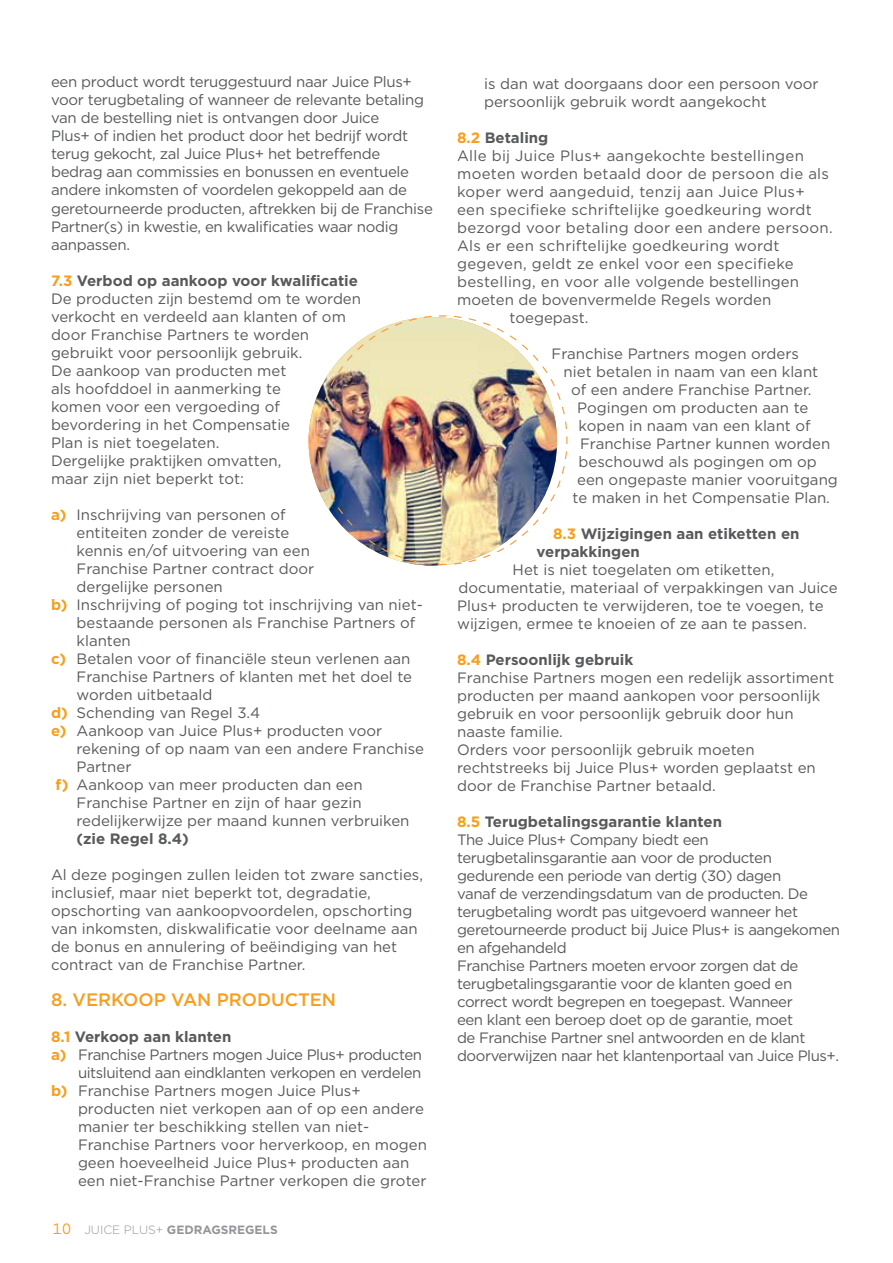
<style>
.page{position:relative;width:893px;height:1263px;background:#fff}
.page>*{position:absolute;margin:0;border:0;box-sizing:border-box;transform-origin:0 0}
.t1{font:500 18px "Gotham";color:#f99d1c}
.t2{font:15px/18px "Gotham";color:#58595b}
.t3{font:15px/18px "Gotham";letter-spacing:-.03em;color:#58595b}
.t4{font:15px/18px "Gotham";letter-spacing:-.02em;color:#58595b}
.t5{font:15px "Gotham";letter-spacing:.02em;color:#58595b}
.t6{font:700 15px/18px "Gotham";color:#58595b}
.t7{font:700 12px "Gotham";color:#939598}
.s1{font-weight:700;color:#f99d1c}
.s2{font-weight:700}
.s3{color:#f99d1c}
.s4{font-weight:400;font-size:15px;color:#f99d1c}
.s5{font-weight:300}
</style>
<div class="page">
<img style="left:317px;top:315px;width:251px;height:251px">
<p class="t4" style="left:51px;top:73px;width:383px">een product wordt teruggestuurd naar Juice Plus+ voor terugbetaling of wanneer de relevante betaling van de bestelling niet is ontvangen door Juice<br>Plus+ of indien het product door het bedrijf wordt terug gekocht, zal Juice Plus+ het betreffende bedrag aan commissies en bonussen en eventuele andere inkomsten of voordelen gekoppeld aan de geretourneerde producten, aftrekken bij de Franchise Partner(s) in kwestie, en kwalificaties waar nodig aanpassen.</p>
<p class="t2" style="left:51px;top:271px;width:312px"><span class="s1">7.3</span> <span class="s2">Verbod op aankoop voor kwalificatie<br></span>De producten zijn bestemd om te worden verkocht en verdeeld aan klanten of om door Franchise Partners te worden gebruikt voor persoonlijk gebruik.<br>De aankoop van producten met<br>als hoofddoel in aanmerking te<br>komen voor een vergoeding of bevordering in het Compensatie<br>Plan is niet toegelaten.<br>Dergelijke praktijken omvatten,<br>maar zijn niet beperkt tot:</p>
<p class="t2" style="left:51px;top:505px;width:236px"><span class="s1">a)</span> Inschrijving van personen of</p>
<p class="t2" style="left:77px;top:523px;width:214px">entiteiten zonder de vereiste</p>
<p class="t2" style="left:77px;top:541px;width:235px">kennis en/of uitvoering van een</p>
<p class="t2" style="left:77px;top:559px;width:239px">Franchise Partner contract door</p>
<p class="t2" style="left:77px;top:577px;width:148px">dergelijke personen</p>
<p class="t2" style="left:51px;top:595px;width:373px"><span class="s1">b)</span> Inschrijving of poging tot inschrijving van niet-</p>
<p class="t2" style="left:77px;top:613px;width:340px">bestaande personen als Franchise Partners of</p>
<p class="t2" style="left:77px;top:631px;width:56px">klanten</p>
<p class="t2" style="left:51px;top:649px;width:361px"><span class="s1">c)</span> Betalen voor of financiële steun verlenen aan</p>
<p class="t2" style="left:77px;top:667px;width:337px">Franchise Partners of klanten met het doel te</p>
<p class="t2" style="left:77px;top:685px;width:137px">worden uitbetaald</p>
<p class="t2" style="left:51px;top:703px;width:211px"><span class="s1">d)</span> Schending van Regel 3.4</p>
<p class="t2" style="left:51px;top:721px;width:333px"><span class="s1">e)</span> Aankoop van Juice Plus+ producten voor</p>
<p class="t2" style="left:77px;top:739px;width:349px">rekening of op naam van een andere Franchise</p>
<p class="t2" style="left:77px;top:757px;width:56px">Partner</p>
<p class="t2" style="left:56px;top:775px;width:309px"><span class="s1">f)</span> Aankoop van meer producten dan een</p>
<p class="t2" style="left:77px;top:793px;width:287px">Franchise Partner en zijn of haar gezin</p>
<p class="t2" style="left:77px;top:811px;width:334px">redelijkerwijze per maand kunnen verbruiken</p>
<p class="t6" style="left:77px;top:829px;width:114px">(zie Regel 8.4)</p>
<p class="t2" style="left:51px;top:865px;width:374px">Al deze pogingen zullen leiden tot zware sancties, inclusief, maar niet beperkt tot, degradatie, opschorting van aankoopvoordelen, opschorting van inkomsten, diskwalificatie voor deelname aan de bonus en annulering of beëindiging van het contract van de Franchise Partner.</p>
<p class="t1" style="left:51px;top:987px;width:287px">8. VERKOOP VAN PRODUCTEN</p>
<p class="t6" style="left:51px;top:1027px;width:182px"><span class="s3">8.1</span> Verkoop aan klanten</p>
<p class="t3" style="left:51px;top:1045px;width:373px"><span class="s1">a)</span> Franchise Partners mogen Juice Plus+ producten</p>
<p class="t3" style="left:78px;top:1063px;width:345px">uitsluitend aan eindklanten verkopen en verdelen</p>
<p class="t2" style="left:51px;top:1081px;width:311px"><span class="s1">b)</span> Franchise Partners mogen Juice Plus+</p>
<p class="t2" style="left:78px;top:1099px;width:347px">producten niet verkopen aan of op een andere</p>
<p class="t2" style="left:78px;top:1117px;width:293px">manier ter beschikking stellen van niet-</p>
<p class="t2" style="left:78px;top:1135px;width:350px">Franchise Partners voor herverkoop, en mogen</p>
<p class="t2" style="left:78px;top:1153px;width:333px">geen hoeveelheid Juice Plus+ producten aan</p>
<p class="t2" style="left:78px;top:1171px;width:350px">een niet-Franchise Partner verkopen die groter</p>
<p class="t7" style="left:52px;top:1222px;width:227px"><span class="s4">10</span> <span class="s5">JUICE PLUS+</span> GEDRAGSREGELS</p>
<p class="t2" style="left:484px;top:74px;width:336px">is dan wat doorgaans door een persoon voor persoonlijk gebruik wordt aangekocht</p>
<p class="t6" style="left:457px;top:128px;width:93px"><span class="s3">8.2</span> Betaling</p>
<p class="t5" style="left:457px;top:146px;width:348px">Alle bij Juice Plus+ aangekochte bestellingen</p>
<p class="t5" style="left:457px;top:164px;width:373px">moeten worden betaald door de persoon die als</p>
<p class="t5" style="left:457px;top:182px;width:349px">koper werd aangeduid, tenzij aan Juice Plus+</p>
<p class="t5" style="left:457px;top:200px;width:356px">een specifieke schriftelijke goedkeuring wordt</p>
<p class="t5" style="left:457px;top:218px;width:377px">bezorgd voor betaling door een andere persoon.</p>
<p class="t5" style="left:457px;top:236px;width:324px">Als er een schriftelijke goedkeuring wordt</p>
<p class="t5" style="left:457px;top:254px;width:338px">gegeven, geldt ze enkel voor een specifieke</p>
<p class="t2" style="left:457px;top:272px;width:343px">bestelling, en voor alle volgende bestellingen</p>
<p class="t2" style="left:457px;top:290px;width:316px">moeten de bovenvermelde Regels worden</p>
<p class="t2" style="left:510px;top:308px;width:80px">toegepast.</p>
<p class="t2" style="left:552px;top:344px;width:249px">Franchise Partners mogen orders</p>
<p class="t2" style="left:564px;top:362px;width:256px">niet betalen in naam van een klant</p>
<p class="t2" style="left:571px;top:380px;width:242px">of een andere Franchise Partner.</p>
<p class="t2" style="left:577px;top:398px;width:233px">Pogingen om producten aan te</p>
<p class="t2" style="left:579px;top:416px;width:234px">kopen in naam van een klant of</p>
<p class="t2" style="left:580px;top:434px;width:252px">Franchise Partner kunnen worden</p>
<p class="t2" style="left:579px;top:452px;width:240px">beschouwd als pogingen om op</p>
<p class="t2" style="left:577px;top:470px;width:262px">een ongepaste manier vooruitgang</p>
<p class="t2" style="left:573px;top:488px;width:259px">te maken in het Compensatie Plan.</p>
<p class="t6" style="left:537px;top:524px;width:264px;text-indent:16px"><span class="s3">8.3</span> Wijzigingen aan etiketten en verpakkingen</p>
<p class="t2" style="left:457px;top:560px;width:382px;text-indent:56px">Het is niet toegelaten om etiketten, documentatie, materiaal of verpakkingen van Juice Plus+ producten te verwijderen, toe te voegen, te wijzigen, ermee te knoeien of ze aan te passen.</p>
<p class="t2" style="left:457px;top:650px;width:378px"><span class="s1">8.4</span> <span class="s2">Persoonlijk gebruik<br></span>Franchise Partners mogen een redelijk assortiment producten per maand aankopen voor persoonlijk gebruik en voor persoonlijk gebruik door hun naaste familie.<br>Orders voor persoonlijk gebruik moeten rechtstreeks bij Juice Plus+ worden geplaatst en door de Franchise Partner betaald.</p>
<p class="t3" style="left:457px;top:812px;width:384px"><span class="s1">8.5</span> <span class="s2">Terugbetalingsgarantie klanten<br></span>The Juice Plus+ Company biedt een terugbetalinsgarantie aan voor de producten gedurende een periode van dertig (30) dagen<br>vanaf de verzendingsdatum van de producten. De terugbetaling wordt pas uitgevoerd wanneer het geretourneerde product bij Juice Plus+ is aangekomen en afgehandeld<br>Franchise Partners moeten ervoor zorgen dat de terugbetalingsgarantie voor de klanten goed en correct wordt begrepen en toegepast. Wanneer<br>een klant een beroep doet op de garantie, moet<br>de Franchise Partner snel antwoorden en de klant doorverwijzen naar het klantenportaal van Juice Plus+.</p>
</div>
